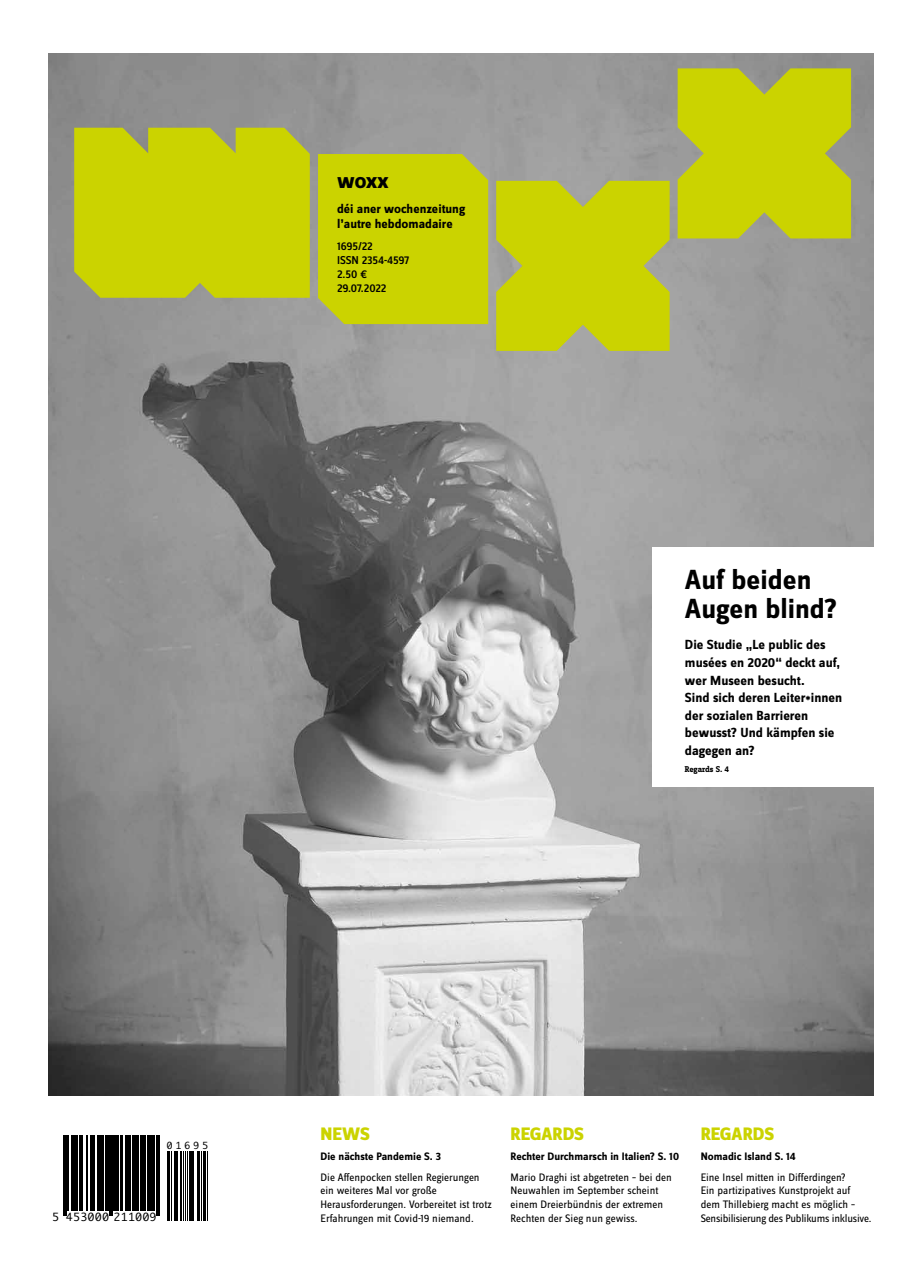
<style>
.page{position:relative;width:922px;height:1276px;background:#fff}
.page>*{position:absolute;margin:0;border:0;box-sizing:border-box;transform-origin:0 0}
.t1{font:700 28.75px/28.8px "Zine Sans Dis";color:#000}
.t2{font:700 23.12px "Zine Sans Dis";color:#000}
.t3{font:800 18.75px "Zine Sans Dis";letter-spacing:-.01em;color:#cbd300}
.t4{font:700 13.75px/17.5px "Zine Sans Dis";color:#000}
.t5{font:700 13.12px/14.4px "Zine Sans Dis";color:#000}
.t6{font:500 11.88px/13.8px "Zine Sans Dis";letter-spacing:-.01em;color:#000}
.t7{font:11.25px/13.8px "Zine Sans Dis";color:#000}
.t8{font:700 11.25px/20.9px "Zine Sans Dis";color:#000}
.t9{font:11.25px "Zine Sans Dis";letter-spacing:-.02em;color:#000}
.t10{font:10.88px "Monaco";letter-spacing:.065em;color:#000}
.t11{font:9.38px "Monaco";letter-spacing:.35em;color:#000}
.t12{font:700 8.75px "Zine Slab Dis";color:#000}
.s1{font-weight:700}
.s2{font-weight:400}
</style>
<div class="page">
<img style="left:49px;top:53px;width:823px;height:1042px">
<svg style="left:63px;top:1135px;width:97px;height:81px;fill:#000"></svg>
<hr style="left:63px;top:1135px;width:1px;height:80px;background:#000">
<hr style="left:65px;top:1135px;width:1px;height:80px;background:#000">
<hr style="left:67px;top:1135px;width:1px;height:75px;background:#000">
<hr style="left:71px;top:1135px;width:2px;height:75px;background:#000">
<hr style="left:74px;top:1135px;width:3px;height:75px;background:#000">
<hr style="left:79px;top:1135px;width:1px;height:75px;background:#000">
<hr style="left:81px;top:1135px;width:1px;height:75px;background:#000">
<hr style="left:86px;top:1135px;width:1px;height:75px;background:#000">
<hr style="left:91px;top:1135px;width:2px;height:75px;background:#000">
<hr style="left:94px;top:1135px;width:1px;height:75px;background:#000">
<hr style="left:98px;top:1135px;width:2px;height:75px;background:#000">
<hr style="left:101px;top:1135px;width:1px;height:75px;background:#000">
<hr style="left:103px;top:1135px;width:1px;height:75px;background:#000">
<hr style="left:106px;top:1135px;width:3px;height:75px;background:#000">
<hr style="left:110px;top:1135px;width:1px;height:80px;background:#000">
<hr style="left:112px;top:1135px;width:1px;height:80px;background:#000">
<hr style="left:114px;top:1135px;width:2px;height:75px;background:#000">
<hr style="left:117px;top:1135px;width:2px;height:75px;background:#000">
<hr style="left:121px;top:1135px;width:2px;height:75px;background:#000">
<hr style="left:125px;top:1135px;width:2px;height:75px;background:#000">
<hr style="left:128px;top:1135px;width:2px;height:75px;background:#000">
<hr style="left:132px;top:1135px;width:2px;height:75px;background:#000">
<hr style="left:135px;top:1135px;width:3px;height:75px;background:#000">
<hr style="left:140px;top:1135px;width:1px;height:75px;background:#000">
<hr style="left:142px;top:1135px;width:3px;height:75px;background:#000">
<hr style="left:147px;top:1135px;width:1px;height:75px;background:#000">
<hr style="left:149px;top:1135px;width:3px;height:75px;background:#000">
<hr style="left:153px;top:1135px;width:1px;height:75px;background:#000">
<hr style="left:156px;top:1135px;width:1px;height:80px;background:#000">
<hr style="left:158px;top:1135px;width:1px;height:80px;background:#000">
<div style="left:652px;top:547px;width:224px;height:239px;background:#fff"></div>
<svg style="left:496px;top:181px;width:173px;height:170px;background:#c7ce0f"></svg>
<svg style="left:677px;top:68px;width:173px;height:170px;background:#c5cd0e"></svg>
<div style="left:318px;top:154px;width:170px;height:170px;background:#cbd300"></div>
<div style="left:74px;top:128px;width:236px;height:170px;background:#cbd300"></div>
<hr style="left:167px;top:1151px;width:1px;height:70px;background:#000">
<hr style="left:168px;top:1151px;width:2px;height:70px;background:#000">
<hr style="left:171px;top:1151px;width:1px;height:70px;background:#000">
<hr style="left:174px;top:1151px;width:2px;height:70px;background:#000">
<hr style="left:177px;top:1151px;width:1px;height:70px;background:#000">
<hr style="left:180px;top:1151px;width:2px;height:70px;background:#000">
<hr style="left:183px;top:1151px;width:1px;height:70px;background:#000">
<hr style="left:185px;top:1151px;width:1px;height:70px;background:#000">
<hr style="left:187px;top:1151px;width:1px;height:70px;background:#000">
<hr style="left:189px;top:1151px;width:3px;height:70px;background:#000">
<hr style="left:193px;top:1151px;width:1px;height:70px;background:#000">
<hr style="left:197px;top:1151px;width:1px;height:70px;background:#000">
<hr style="left:198px;top:1151px;width:2px;height:70px;background:#000">
<hr style="left:201px;top:1151px;width:1px;height:70px;background:#000">
<hr style="left:203px;top:1151px;width:2px;height:70px;background:#000">
<hr style="left:207px;top:1151px;width:1px;height:70px;background:#000">
<p class="t2" style="left:337px;top:169px;width:53px">woxx</p>
<p class="t5" style="left:337px;top:202px;width:130px">déi aner wochenzeitung l’autre hebdomadaire</p>
<p class="t6" style="left:337px;top:240px;width:74px">1695/22<br>ISSN 2354-4597<br>2.50 €<br>29.07.2022</p>
<p class="t1" style="left:684px;top:566px;width:154px">Auf beiden<br>Augen blind?</p>
<p class="t4" style="left:684px;top:637px;width:159px">Die Studie „Le public des musées en 2020“ deckt auf, wer Museen besucht.<br>Sind sich deren Leiter*innen der sozialen Barrieren bewusst? Und kämpfen sie dagegen an?</p>
<p class="t12" style="left:684px;top:765px;width:46px">Regards S. 4</p>
<p class="t3" style="left:320px;top:1123px;width:51px">NEWS</p>
<p class="t3" style="left:510px;top:1123px;width:75px">REGARDS</p>
<p class="t3" style="left:700px;top:1123px;width:75px">REGARDS</p>
<p class="t7" style="left:320px;top:1146px;width:160px;line-height:20.9px"><span class="s1">Die nächste Pandemie S. 3<br></span>Die Affenpocken stellen Regierungen</p>
<p class="t7" style="left:320px;top:1184px;width:173px">ein weiteres Mal vor große<br>Herausforderungen. Vorbereitet ist trotz<br>Erfahrungen mit Covid-19 niemand.</p>
<p class="t11" style="left:167px;top:1137px;width:43px">01695</p>
<p class="t7" style="left:700px;top:1146px;width:146px;line-height:20.9px"><span class="s1">Nomadic Island S. 14<br></span>Eine Insel mitten in Differdingen?</p>
<p class="t7" style="left:700px;top:1184px;width:156px">Ein partizipatives Kunstprojekt auf dem Thillebierg macht es möglich –</p>
<p class="t8" style="left:510px;top:1146px;width:170px">Rechter Durchmarsch in Italien? S. 10<br><span class="s2">Mario Draghi ist abgetreten – bei den</span></p>
<p class="t7" style="left:510px;top:1184px;width:154px">Neuwahlen im September scheint einem Dreierbündnis der extremen<br>Rechten der Sieg nun gewiss.</p>
<p class="t10" style="left:52px;top:1207px;width:106px">5 453000 211009</p>
<p class="t9" style="left:700px;top:1213px;width:172px">Sensibilisierung des Publikums inklusive.</p>
</div>
